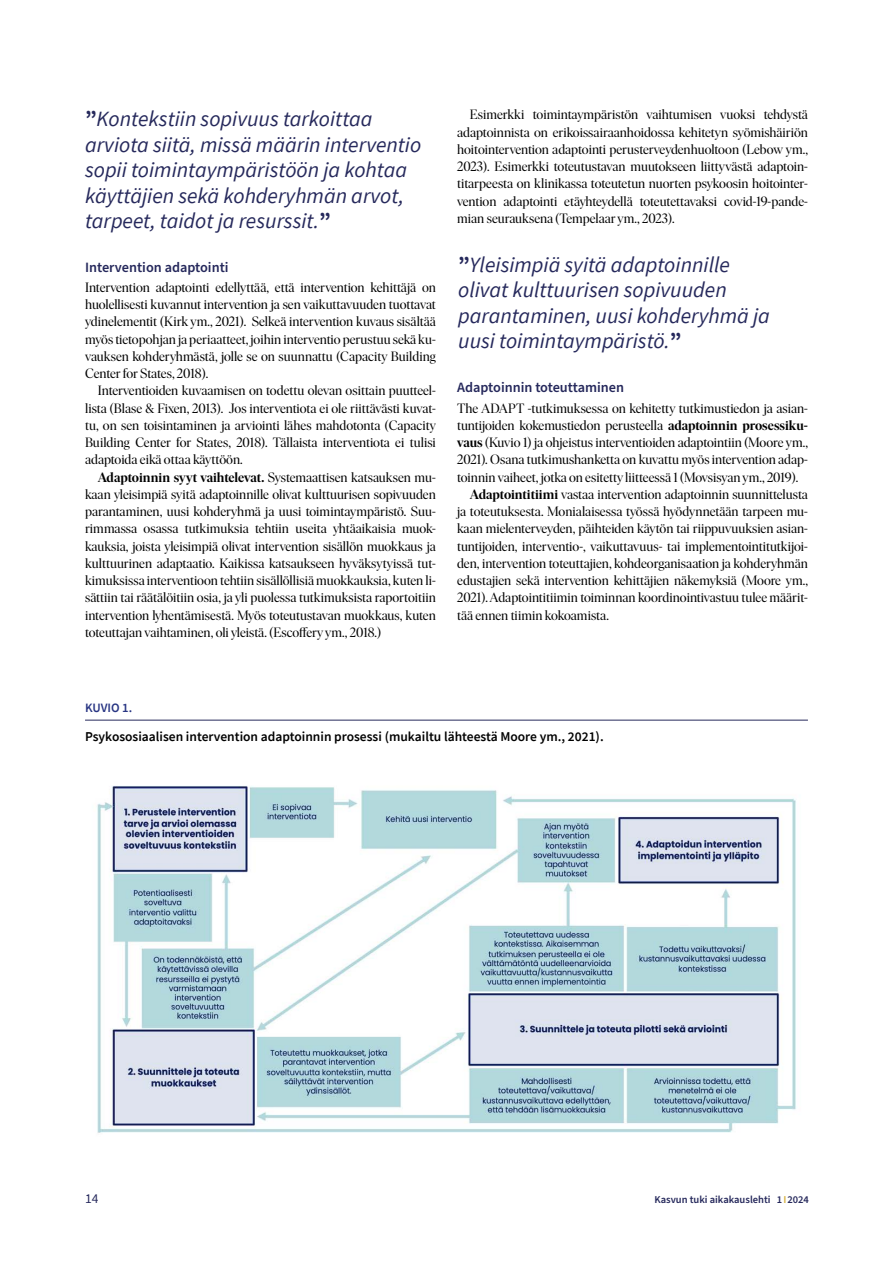
<style>
.page{position:relative;width:893px;height:1263px;background:#fff}
.page>*{position:absolute;margin:0;border:0;box-sizing:border-box;transform-origin:0 0}
.t1{font:italic 21.75px/25.5px "Source Sans Pro";color:#26295c}
.t2{font:600 14.25px "Source Sans Pro";color:#26295c}
.t3{font:13.5px/17.2px "Ivar Display";color:#000;text-align:justify}
.t4{font:600 13.5px "Source Sans Pro";color:#000}
.t5{font:13.5px "Source Sans Pro";color:#26295c}
.t6{font:600 12.75px "Source Sans Pro";letter-spacing:-.005em;color:#283583}
.t7{font:600 10.5px "Source Sans Pro";color:#26295c}
.s1{font-weight:700;font-style:normal}
.s2{font-weight:600}
.s3{color:#d4ae3b}
</style>
<div class="page">
<hr style="left:85px;top:720px;width:723px;height:1px;background:#26295c">
<img style="left:97px;top:786px;width:699px;height:347px">
<h1 class="t1" style="left:85px;top:106px;width:338px"><span class="s1">”</span>Kontekstiin sopivuus tarkoittaa arviota siitä, missä määrin interventio sopii toimintaympäristöön ja kohtaa käyttäjien sekä kohderyhmän arvot, tarpeet, taidot ja resurssit.<span class="s1">”</span></h1>
<p class="t2" style="left:85px;top:257px;width:145px">Intervention adaptointi</p>
<p class="t3" style="left:85px;top:279px;width:352px">Intervention adaptointi edellyttää, että intervention kehittäjä on huolellisesti kuvannut intervention ja sen vaikuttavuuden tuottavat ydinelementit (Kirk ym., 2021). Selkeä intervention kuvaus sisältää myös tietopohjan ja periaatteet, joihin interventio perustuu sekä ku&shy;vauksen kohderyhmästä, jolle se on suunnattu (Capacity Building Center for States, 2018).</p>
<p class="t3" style="left:85px;top:382px;width:352px;text-indent:13px">Interventioiden kuvaamisen on todettu olevan osittain puutteel&shy;lista (Blase &amp; Fixen, 2013). Jos interventiota ei ole riittävästi kuvat&shy;tu, on sen toisintaminen ja arviointi lähes mahdotonta (Capacity Building Center for States, 2018). Tällaista interventiota ei tulisi adaptoida eikä ottaa käyttöön.</p>
<p class="t3" style="left:85px;top:469px;width:352px;text-indent:13px"><span class="s2">Adaptoinnin syyt vaihtelevat.</span> Systemaattisen katsauksen mu&shy;kaan yleisimpiä syitä adaptoinnille olivat kulttuurisen sopivuuden parantaminen, uusi kohderyhmä ja uusi toimintaympäristö. Suu&shy;rimmassa osassa tutkimuksia tehtiin useita yhtäaikaisia muok&shy;kauksia, joista yleisimpiä olivat intervention sisällön muokkaus ja kulttuurinen adaptaatio. Kaikissa katsaukseen hyväksytyissä tut&shy;kimuksissa interventioon tehtiin sisällöllisiä muokkauksia, kuten li&shy;sättiin tai räätälöitiin osia, ja yli puolessa tutkimuksista raportoitiin intervention lyhentämisestä. Myös toteutustavan muokkaus, kuten toteuttajan vaihtaminen, oli yleistä. (Escoffery ym., 2018.)</p>
<p class="t3" style="left:457px;top:106px;width:352px;text-indent:13px">Esimerkki toimintaympäristön vaihtumisen vuoksi tehdystä adaptoinnista on erikoissairaanhoidossa kehitetyn syömishäiriön hoitointervention adaptointi perusterveydenhuoltoon (Lebow ym., 2023). Esimerkki toteutustavan muutokseen liittyvästä adaptoin&shy;titarpeesta on klinikassa toteutetun nuorten psykoosin hoitointer&shy;vention adaptointi etäyhteydellä toteutettavaksi covid-19-pande&shy;mian seurauksena (Tempelaar ym., 2023).</p>
<h1 class="t1" style="left:458px;top:251px;width:313px"><span class="s1">”</span>Yleisimpiä syitä adaptoinnille olivat kulttuurisen sopivuuden parantaminen, uusi kohderyhmä ja uusi toimintaympäristö.<span class="s1">”</span></h1>
<p class="t2" style="left:457px;top:378px;width:168px">Adaptoinnin toteuttaminen</p>
<p class="t3" style="left:457px;top:400px;width:352px">The ADAPT -tutkimuksessa on kehitetty tutkimustiedon ja asian-</p>
<p class="t3" style="left:457px;top:417px;width:352px">tuntijoiden kokemustiedon perusteella <span class="s2">adaptoinnin prosessiku-</span></p>
<p class="t3" style="left:457px;top:434px;width:352px"><span class="s2">vaus</span> (Kuvio 1) ja ohjeistus interventioiden adaptointiin (Moore ym.,</p>
<p class="t3" style="left:457px;top:451px;width:352px">2021). Osana tutkimushanketta on kuvattu myös intervention adap-</p>
<p class="t3" style="left:457px;top:469px;width:343px">toinnin vaiheet, jotka on esitetty liitteessä 1 (Movsisyan ym., 2019).</p>
<p class="t3" style="left:470px;top:486px;width:340px"><span class="s2">Adaptointitiimi</span> vastaa intervention adaptoinnin suunnittelusta</p>
<p class="t3" style="left:457px;top:503px;width:352px">ja toteutuksesta. Monialaisessa työssä hyödynnetään tarpeen mu-</p>
<p class="t3" style="left:457px;top:520px;width:352px">kaan mielenterveyden, päihteiden käytön tai riippuvuuksien asian-</p>
<p class="t3" style="left:457px;top:538px;width:352px">tuntijoiden, interventio-, vaikuttavuus- tai implementointitutkijoi-</p>
<p class="t3" style="left:457px;top:555px;width:352px">den, intervention toteuttajien, kohdeorganisaation ja kohderyhmän</p>
<p class="t3" style="left:457px;top:572px;width:352px">edustajien sekä intervention kehittäjien näkemyksiä (Moore ym.,</p>
<p class="t3" style="left:457px;top:589px;width:352px">2021). Adaptointitiimin toiminnan koordinointivastuu tulee määrit-</p>
<p class="t3" style="left:457px;top:607px;width:153px">tää ennen tiimin kokoamista.</p>
<p class="t6" style="left:85px;top:699px;width:49px">KUVIO 1.</p>
<p class="t4" style="left:85px;top:727px;width:520px">Psykososiaalisen intervention adaptoinnin prosessi (mukailtu lähteestä Moore ym., 2021).</p>
<p class="t5" style="left:85px;top:1190px;width:15px">14</p>
<p class="t7" style="left:654px;top:1193px;width:156px">Kasvun tuki aikakauslehti 1 <span class="s3">I</span>2024</p>
</div>
